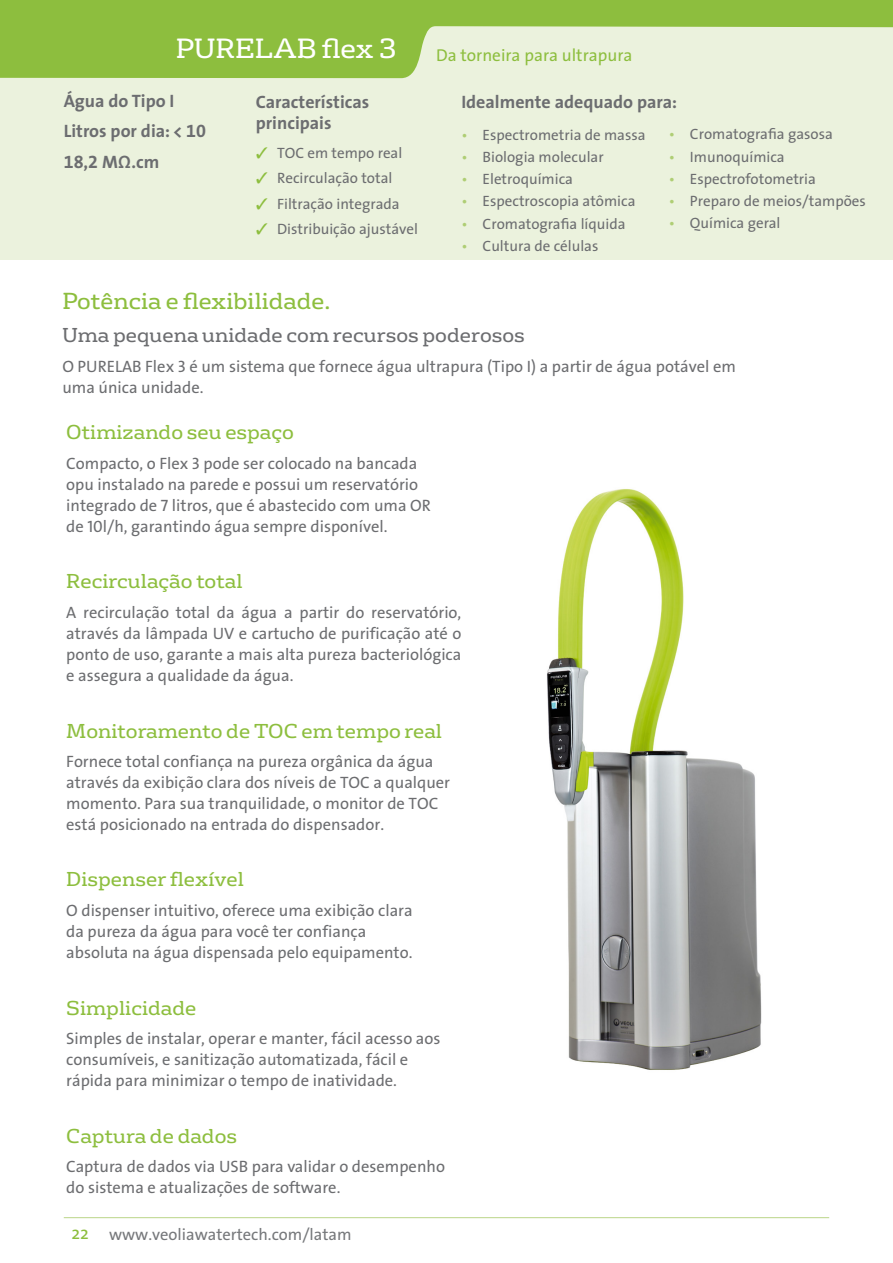
<style>
.page{position:relative;width:893px;height:1263px;background:#fff}
.page>*{position:absolute;margin:0;border:0;box-sizing:border-box;transform-origin:0 0}
.t1{font:27px "FS Rufus";color:#fff}
.t2{font:22.5px "FS Rufus";color:#8dbe3e}
.t3{font:19.5px "FS Rufus";color:#8dbe3e}
.t4{font:19.5px "FS Rufus";color:#6c6d70}
.t5{font:18px/30.3px "The Sans CPQ Bold";color:#6c6d70}
.t6{font:17.25px "The Sans";color:#8dbe3e}
.t7{font:16.5px/21px "The Sans Veolia W5 Pla";color:#6c6d70}
.t8{font:16.5px/21px "The Sans";color:#6c6d70}
.t9{font:16.5px "The Sans Veolia W5 Pla";color:#76787b}
.t10{font:15px "The Sans";color:#6c6d70}
.t11{font:15px "The Sans Veolia W5 Pla";color:#6c6d70}
.s1{color:#8dbe3e}
.s2{font-family:"The Sans Veolia W5 Pla"}
.s3{color:#afce74}
.s4{font-family:"The Sans";color:#afce74}
.s5{font-family:"The Sans";font-size:18px;color:#8dbe3e}
.s6{font-family:"The Sans"}
</style>
<div class="page">
<div style="left:0;top:0;width:893px;height:259px;background:#ebf2dd"></div>
<hr style="left:64px;top:1217px;width:765px;height:1px;background:#bad589">
<svg style="left:0;top:0;width:893px;height:78px;fill:#8dbe3e"></svg>
<img style="left:547px;top:489px;width:215px;height:581px">
<h1 class="t1" style="left:176px;top:26px;width:223px">PURELAB flex 3</h1>
<p class="t5" style="left:64px;top:86px;width:144px">Água do Tipo I<br>Litros por dia: &lt; 10<br>18,2 MΩ.cm</p>
<p class="t5" style="left:256px;top:92px;width:115px;line-height:21px">Características principais</p>
<p class="t10" style="left:256px;top:141px;width:148px"><span class="s1">✓</span> TOC em tempo real</p>
<p class="t10" style="left:256px;top:166px;width:138px"><span class="s1">✓</span> Recirculação total</p>
<p class="t10" style="left:256px;top:191px;width:145px"><span class="s1">✓</span> Filtra<span class="s2">ção</span> integrada</p>
<p class="t10" style="left:256px;top:216px;width:164px"><span class="s1">✓</span> Distribuição ajustável</p>
<p class="t6" style="left:436px;top:41px;width:198px"><span class="s2">Da t</span>orneira para ultrapura</p>
<p class="t5" style="left:461px;top:87px;width:217px">Idealmente adequado para:</p>
<p class="t10" style="left:461px;top:122px;width:186px"><span class="s3">•</span> Espectrometria de massa</p>
<p class="t10" style="left:461px;top:144px;width:144px"><span class="s3">•</span> Biologia molecular</p>
<p class="t10" style="left:461px;top:166px;width:113px"><span class="s3">•</span> Eletroquímica</p>
<p class="t10" style="left:461px;top:189px;width:176px"><span class="s3">•</span> Espectroscopia atômica</p>
<p class="t10" style="left:461px;top:211px;width:166px"><span class="s3">•</span> Cromatografia líquida</p>
<p class="t10" style="left:461px;top:233px;width:139px"><span class="s3">•</span> Cultura de célula<span class="s2">s</span></p>
<p class="t10" style="left:669px;top:122px;width:166px"><span class="s3">•</span> Cromatografia gasosa</p>
<p class="t10" style="left:669px;top:144px;width:118px"><span class="s3">•</span> Imunoquímica</p>
<p class="t10" style="left:669px;top:166px;width:149px"><span class="s3">•</span> Espectrofotometria</p>
<p class="t11" style="left:669px;top:192px;width:199px"><span class="s4">•</span> Preparo de meios/tampões</p>
<p class="t10" style="left:669px;top:211px;width:113px"><span class="s3">•</span> Química geral</p>
<h2 class="t2" style="left:62px;top:282px;width:270px">Potência e flexibilidade.</h2>
<p class="t4" style="left:62px;top:319px;width:464px">Uma pequena unidade com recursos poderosos</p>
<p class="t7" style="left:62px;top:356px;width:675px">O PURELAB Flex 3 é um sistema que fornece água ultrapura (Tipo I) a partir de água potável em uma única unidade.</p>
<p class="t3" style="left:66px;top:416px;width:229px">Otimizando seu espaço</p>
<p class="t7" style="left:66px;top:453px;width:366px">Compacto, o Flex 3 pode ser colocado na bancada opu instalado na parede e possui um reservatório integrado de 7 litros, que é abastecido com uma OR de 10l/h, garantindo água sempre disponível.</p>
<p class="t3" style="left:66px;top:565px;width:178px">Recirculação total</p>
<p class="t7" style="left:66px;top:602px;width:397px;text-align:justify">A recirculação total da água a partir do reservatório, através da lâmpada UV e cartucho de purificação até o ponto de uso, garante a mais alta pureza bacteriológica e assegura a qualidade da água.</p>
<p class="t3" style="left:66px;top:715px;width:377px">Monitoramento de TOC em tempo real</p>
<p class="t7" style="left:66px;top:751px;width:385px">Fornece total confiança na pureza orgânica da água através da exibição clara dos níveis de TOC a qualquer momento. Para sua tranquilidade, o monitor de TOC está posicionado na entrada do dispensador.</p>
<p class="t3" style="left:66px;top:863px;width:179px">Dispenser flexível</p>
<p class="t7" style="left:66px;top:900px;width:348px">O dispenser intuitivo, oferece uma exibição clara da pureza da água para você ter confiança absoluta na água dispensada pelo equipamento.</p>
<p class="t3" style="left:66px;top:992px;width:132px">Simplicidade</p>
<p class="t7" style="left:66px;top:1028px;width:376px">Simples de instalar, operar e manter, fácil acesso aos consumíveis, e sanitização automatizada, fácil e rápida para minimizar o tempo de inatividade.</p>
<p class="t3" style="left:66px;top:1120px;width:172px">Captura de dados</p>
<p class="t8" style="left:66px;top:1156px;width:380px">Captura de dados via USB para validar o desempenho do sistema e atualizações de software.</p>
<p class="t9" style="left:71px;top:1223px;width:282px"><span class="s5">22</span> <span class="s6">www.</span>veoliawatertech.com/latam</p>
</div>
